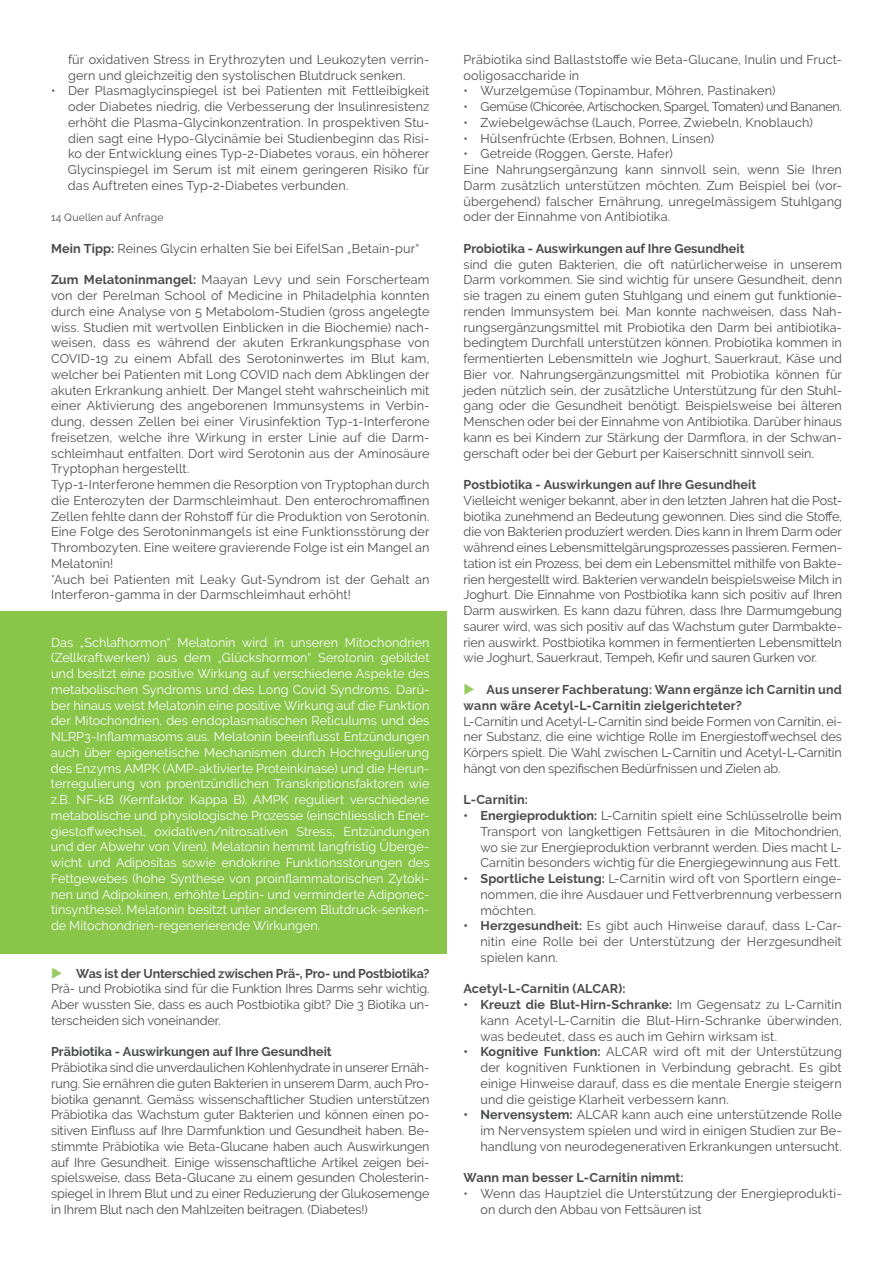
<style>
.page{position:relative;width:893px;height:1263px;background:#fff}
.page>*{position:absolute;margin:0;border:0;box-sizing:border-box;transform-origin:0 0}
.t1{font:12.75px/15.8px "Raleway";letter-spacing:.01em;color:#4b4c4d;text-align:justify}
.t2{font:12.75px/15.8px "Raleway";color:#fff;text-align:justify}
.t3{font:700 12.75px/15.8px "Raleway";letter-spacing:.01em;color:#4b4c4d}
.t4{font:12.75px "Raleway";letter-spacing:-.03em;color:#4b4c4d}
.t5{font:10.5px "Raleway";letter-spacing:.02em;color:#4b4c4d}
.s1{font-weight:700}
.s2{color:#98cc62}
</style>
<div class="page">
<div style="left:0;top:611px;width:446px;height:343px;background:#88c549"></div>
<p class="t1" style="left:68px;top:52px;width:363px">für oxidativen Stress in Erythrozyten und Leukozyten verrin&shy;gern und gleichzeitig den systolischen Blutdruck senken.</p>
<p class="t1" style="left:68px;top:83px;width:363px;text-indent:-17px">• Der Plasmaglycinspiegel ist bei Patienten mit Fettleibigkeit oder Diabetes niedrig, die Verbesserung der Insulinresistenz erhöht die Plasma-Glycinkonzentration. In prospektiven Stu&shy;dien sagt eine Hypo-Glycinämie bei Studienbeginn das Risi&shy;ko der Entwicklung eines Typ-2-Diabetes voraus, ein höherer Glycinspiegel im Serum ist mit einem geringeren Risiko für das Auftreten eines Typ-2-Diabetes verbunden.</p>
<p class="t5" style="left:51px;top:212px;width:114px">14 Quellen auf Anfrage</p>
<p class="t1" style="left:51px;top:241px;width:370px"><span class="s1">Mein Tipp:</span> Reines Glycin erhalten Sie bei EifelSan „Betain-pur“</p>
<p class="t1" style="left:51px;top:272px;width:380px;text-align:left"><span class="s1">Zum Melatoninmangel:</span> Maayan Levy und sein Forscherteam von der Perelman School of Medicine in Philadelphia konnten durch eine Analyse von 5 Metabolom-Studien (gross angelegte wiss. Studien mit wertvollen Einblicken in die Biochemie) nach&shy;weisen, dass es während der akuten Erkrankungsphase von COVID-19 zu einem Abfall des Serotoninwertes im Blut kam, welcher bei Patienten mit Long COVID nach dem Abklingen der akuten Erkrankung anhielt. Der Mangel steht wahrscheinlich mit einer Aktivierung des angeborenen Immunsystems in Verbin&shy;dung, dessen Zellen bei einer Virusinfektion Typ-1-Interferone freisetzen, welche ihre Wirkung in erster Linie auf die Darm&shy;schleimhaut entfalten. Dort wird Serotonin aus der Aminosäure Tryptophan hergestellt.<br>Typ-1-Interferone hemmen die Resorption von Tryptophan durch die Enterozyten der Darmschleimhaut. Den enterochromaffinen Zellen fehlte dann der Rohstoff für die Produktion von Serotonin.<br>Eine Folge des Serotoninmangels ist eine Funktionsstörung der Thrombozyten. Eine weitere gravierende Folge ist ein Mangel an Melatonin!<br>*Auch bei Patienten mit Leaky Gut-Syndrom ist der Gehalt an Interferon-gamma in der Darmschleimhaut erhöht!</p>
<p class="t2" style="left:51px;top:634px;width:380px">Das „Schlafhormon“ Melatonin wird in unseren Mitochondrien (Zellkraftwerken) aus dem „Glückshormon“ Serotonin gebildet und besitzt eine positive Wirkung auf verschiedene Aspekte des metabolischen Syndroms und des Long Covid Syndroms. Darü&shy;ber hinaus weist Melatonin eine positive Wirkung auf die Funktion der Mitochondrien, des endoplasmatischen Reticulums und des NLRP3-Inflammasoms aus. Melatonin beeinflusst Entzündungen auch über epigenetische Mechanismen durch Hochregulierung des Enzyms AMPK (AMP-aktivierte Proteinkinase) und die Herun&shy;terregulierung von proentzündlichen Transkriptionsfaktoren wie z.B. NF-kB (Kernfaktor Kappa B). AMPK reguliert verschiedene metabolische und physiologische Prozesse (einschliesslich Ener&shy;giestoffwechsel, oxidativen/nitrosativen Stress, Entzündungen und der Abwehr von Viren). Melatonin hemmt langfristig Überge&shy;wicht und Adipositas sowie endokrine Funktionsstörungen des Fettgewebes (hohe Synthese von proinflammatorischen Zytoki&shy;nen und Adipokinen, erhöhte Leptin- und verminderte Adiponec&shy;tinsynthese). Melatonin besitzt unter anderem Blutdruck-senken&shy;de Mitochondrien-regenerierende Wirkungen.</p>
<p class="t1" style="left:51px;top:965px;width:380px"><span class="s2">◆</span> <span class="s1">Was ist der Unterschied zwischen Prä-, Pro- und Postbiotika?<br></span>Prä- und Probiotika sind für die Funktion Ihres Darms sehr wichtig.<br>Aber wussten Sie, dass es auch Postbiotika gibt? Die 3 Biotika un&shy;terscheiden sich voneinander.</p>
<p class="t3" style="left:51px;top:1044px;width:282px">Präbiotika - Auswirkungen auf Ihre Gesundheit</p>
<p class="t1" style="left:51px;top:1060px;width:380px">Präbiotika sind die unverdaulichen Kohlenhydrate in unserer Ernäh&shy;rung. Sie ernähren die guten Bakterien in unserem Darm, auch Pro&shy;biotika genannt. Gemäss wissenschaftlicher Studien unterstützen Präbiotika das Wachstum guter Bakterien und können einen po&shy;sitiven Einfluss auf Ihre Darmfunktion und Gesundheit haben. Be&shy;stimmte Präbiotika wie Beta-Glucane haben auch Auswirkungen auf Ihre Gesundheit. Einige wissenschaftliche Artikel zeigen bei&shy;spielsweise, dass Beta-Glucane zu einem gesunden Cholesterin&shy;spiegel in Ihrem Blut und zu einer Reduzierung der Glukosemenge in Ihrem Blut nach den Mahlzeiten beitragen. (Diabetes!)</p>
<p class="t1" style="left:463px;top:52px;width:380px">Präbiotika sind Ballaststoffe wie Beta-Glucane, Inulin und Fruct&shy;ooligosaccharide in</p>
<p class="t1" style="left:463px;top:83px;width:313px">• Wurzelgemüse (Topinambur, Möhren, Pastinaken)</p>
<p class="t4" style="left:463px;top:99px;width:380px">• Gemüse (Chicorée, Artischocken, Spargel, Tomaten) und Bananen.</p>
<p class="t1" style="left:463px;top:114px;width:351px">• Zwiebelgewächse (Lauch, Porree, Zwiebeln, Knoblauch)</p>
<p class="t1" style="left:463px;top:130px;width:252px">• Hülsenfrüchte (Erbsen, Bohnen, Linsen)</p>
<p class="t1" style="left:463px;top:146px;width:380px;text-align:left">• Getreide (Roggen, Gerste, Hafer)<br>Eine Nahrungsergänzung kann sinnvoll sein, wenn Sie Ihren Darm zusätzlich unterstützen möchten. Zum Beispiel bei (vor&shy;übergehend) falscher Ernährung, unregelmässigem Stuhlgang oder der Einnahme von Antibiotika.</p>
<p class="t3" style="left:464px;top:241px;width:283px">Probiotika - Auswirkungen auf Ihre Gesundheit</p>
<p class="t1" style="left:463px;top:256px;width:380px">sind die guten Bakterien, die oft natürlicherweise in unserem Darm vorkommen. Sie sind wichtig für unsere Gesundheit, denn sie tragen zu einem guten Stuhlgang und einem gut funktionie&shy;renden Immunsystem bei. Man konnte nachweisen, dass Nah&shy;rungsergänzungsmittel mit Probiotika den Darm bei antibiotika&shy;bedingtem Durchfall unterstützen können. Probiotika kommen in fermentierten Lebensmitteln wie Joghurt, Sauerkraut, Käse und Bier vor. Nahrungsergänzungsmittel mit Probiotika können für jeden nützlich sein, der zusätzliche Unterstützung für den Stuhl&shy;gang oder die Gesundheit benötigt. Beispielsweise bei älteren Menschen oder bei der Einnahme von Antibiotika. Darüber hinaus kann es bei Kindern zur Stärkung der Darmflora, in der Schwan&shy;gerschaft oder bei der Geburt per Kaiserschnitt sinnvoll sein.</p>
<p class="t3" style="left:464px;top:477px;width:294px">Postbiotika - Auswirkungen auf Ihre Gesundheit</p>
<p class="t1" style="left:464px;top:492px;width:380px">Vielleicht weniger bekannt, aber in den letzten Jahren hat die Post&shy;biotika zunehmend an Bedeutung gewonnen. Dies sind die Stoffe, die von Bakterien produziert werden. Dies kann in Ihrem Darm oder während eines Lebensmittelgärungsprozesses passieren. Fermen&shy;tation ist ein Prozess, bei dem ein Lebensmittel mithilfe von Bakte&shy;rien hergestellt wird. Bakterien verwandeln beispielsweise Milch in Joghurt. Die Einnahme von Postbiotika kann sich positiv auf Ihren Darm auswirken. Es kann dazu führen, dass Ihre Darmumgebung saurer wird, was sich positiv auf das Wachstum guter Darmbakte&shy;rien auswirkt. Postbiotika kommen in fermentierten Lebensmitteln wie Joghurt, Sauerkraut, Tempeh, Kefir und sauren Gurken vor.</p>
<p class="t3" style="left:463px;top:682px;width:380px"><span class="s2">◆</span> Aus unserer Fachberatung: Wann ergänze ich Carnitin und wann wäre Acetyl-L-Carnitin zielgerichteter?</p>
<p class="t1" style="left:463px;top:713px;width:380px">L-Carnitin und Acetyl-L-Carnitin sind beide Formen von Carnitin, ei&shy;ner Substanz, die eine wichtige Rolle im Energiestoffwechsel des Körpers spielt. Die Wahl zwischen L-Carnitin und Acetyl-L-Carnitin hängt von den spezifischen Bedürfnissen und Zielen ab.</p>
<p class="t3" style="left:463px;top:792px;width:66px">L-Carnitin:</p>
<p class="t1" style="left:480px;top:808px;width:363px;text-indent:-17px"><span class="s1">• Energieproduktion:</span> L-Carnitin spielt eine Schlüsselrolle beim Transport von langkettigen Fettsäuren in die Mitochondrien, wo sie zur Energieproduktion verbrannt werden. Dies macht L-Carnitin besonders wichtig für die Energiegewinnung aus Fett.</p>
<p class="t1" style="left:480px;top:871px;width:363px;text-indent:-17px"><span class="s1">• Sportliche Leistung:</span> L-Carnitin wird oft von Sportlern einge&shy;nommen, die ihre Ausdauer und Fettverbrennung verbessern möchten.</p>
<p class="t1" style="left:480px;top:918px;width:363px;text-indent:-17px"><span class="s1">• Herzgesundheit:</span> Es gibt auch Hinweise darauf, dass L-Car&shy;nitin eine Rolle bei der Unterstützung der Herzgesundheit spielen kann.</p>
<p class="t3" style="left:463px;top:981px;width:164px">Acetyl-L-Carnitin (ALCAR):</p>
<p class="t1" style="left:480px;top:996px;width:363px;text-indent:-17px"><span class="s1">• Kreuzt die Blut-Hirn-Schranke:</span> Im Gegensatz zu L-Carnitin kann Acetyl-L-Carnitin die Blut-Hirn-Schranke überwinden, was bedeutet, dass es auch im Gehirn wirksam ist.</p>
<p class="t1" style="left:480px;top:1044px;width:363px;text-indent:-17px"><span class="s1">• Kognitive Funktion:</span> ALCAR wird oft mit der Unterstützung der kognitiven Funktionen in Verbindung gebracht. Es gibt einige Hinweise darauf, dass es die mentale Energie steigern und die geistige Klarheit verbessern kann.</p>
<p class="t1" style="left:480px;top:1107px;width:363px;text-indent:-17px"><span class="s1">• Nervensystem:</span> ALCAR kann auch eine unterstützende Rolle im Nervensystem spielen und wird in einigen Studien zur Be&shy;handlung von neurodegenerativen Erkrankungen untersucht.</p>
<p class="t3" style="left:463px;top:1170px;width:222px">Wann man besser L-Carnitin nimmt:</p>
<p class="t1" style="left:480px;top:1185px;width:363px;text-indent:-17px">• Wenn das Hauptziel die Unterstützung der Energieprodukti&shy;on durch den Abbau von Fettsäuren ist</p>
</div>
